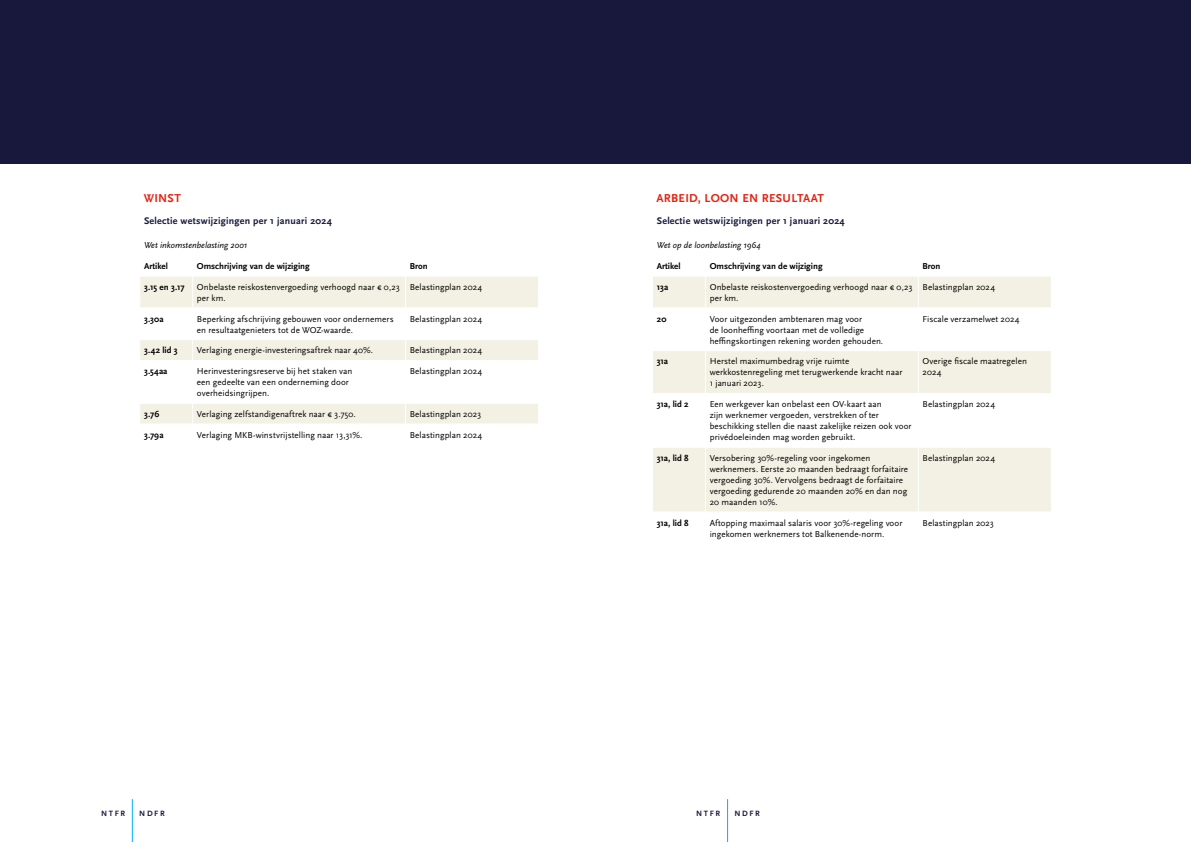
<style>
.page{position:relative;width:1191px;height:842px;background:#fff}
.page>*{position:absolute;margin:0;border:0;box-sizing:border-box;transform-origin:0 0}
.t1{font:700 12px "Scala Sans Pro";letter-spacing:.025em;color:#e42313}
.t2{font:700 10px "Scala Sans Pro";letter-spacing:.025em;color:#18183d}
.t3{font:9px/11px "Scala Sans Pro";letter-spacing:.005em;color:#000}
.t4{font:700 9px "Scala Sans Pro";color:#000}
.t5{font:italic 9px "Scala Sans Pro";color:#000}
.t6{font:700 8px "Scala Sans Pro";letter-spacing:.2em;color:#18183d}
</style>
<div class="page">
<hr style="left:132px;top:799px;width:1px;height:43px;background:#00b1eb">
<hr style="left:727px;top:799px;width:1px;height:43px;background:#00b1eb">
<div style="left:0;top:0;width:1191px;height:163px;background:#18183d"></div>
<div style="left:140px;top:277px;width:398px;height:30px;background:#f3f1e4"></div>
<svg style="left:140px;top:340px;width:398px;height:84px"></svg>
<hr style="left:192px;top:276px;width:1px;height:31px;background:#fff">
<hr style="left:405px;top:276px;width:1px;height:31px;background:#fff">
<svg style="left:192px;top:340px;width:1px;height:20px"></svg>
<svg style="left:405px;top:340px;width:1px;height:20px"></svg>
<hr style="left:139px;top:360px;width:54px;height:1px;background:#fff">
<hr style="left:193px;top:360px;width:212px;height:1px;background:#fff">
<hr style="left:192px;top:361px;width:1px;height:42px;background:#fff">
<hr style="left:405px;top:360px;width:134px;height:1px;background:#fff">
<hr style="left:405px;top:361px;width:1px;height:42px;background:#fff">
<hr style="left:139px;top:403px;width:54px;height:1px;background:#fff">
<hr style="left:193px;top:403px;width:212px;height:1px;background:#fff">
<hr style="left:405px;top:403px;width:134px;height:1px;background:#fff">
<svg style="left:192px;top:404px;width:1px;height:20px"></svg>
<svg style="left:405px;top:404px;width:1px;height:20px"></svg>
<div style="left:653px;top:277px;width:398px;height:30px;background:#f3f1e4"></div>
<svg style="left:653px;top:351px;width:398px;height:161px;fill:#f3f1e4"></svg>
<hr style="left:705px;top:276px;width:1px;height:31px;background:#fff">
<hr style="left:918px;top:276px;width:1px;height:31px;background:#fff">
<hr style="left:705px;top:351px;width:1px;height:42px;background:#fff">
<hr style="left:918px;top:351px;width:1px;height:42px;background:#fff">
<hr style="left:652px;top:393px;width:53px;height:1px;background:#fff">
<hr style="left:705px;top:393px;width:213px;height:1px;background:#fff">
<hr style="left:705px;top:394px;width:1px;height:53px;background:#fff">
<hr style="left:918px;top:393px;width:133px;height:1px;background:#fff">
<hr style="left:918px;top:394px;width:1px;height:53px;background:#fff">
<hr style="left:652px;top:447px;width:53px;height:1px;background:#fff">
<hr style="left:705px;top:447px;width:213px;height:1px;background:#fff">
<hr style="left:705px;top:448px;width:1px;height:64px;background:#fff">
<hr style="left:918px;top:447px;width:133px;height:1px;background:#fff">
<hr style="left:918px;top:448px;width:1px;height:64px;background:#fff">
<h1 class="t1" style="left:144px;top:191px;width:39px">WINST</h1>
<p class="t2" style="left:144px;top:215px;width:189px">Selectie wetswijzigingen per 1 januari 2024</p>
<p class="t5" style="left:144px;top:239px;width:105px">Wet inkomstenbelasting 2001</p>
<p class="t4" style="left:144px;top:260px;width:25px">Artikel</p>
<p class="t4" style="left:197px;top:260px;width:114px">Omschrijving van de wijziging</p>
<p class="t4" style="left:410px;top:260px;width:19px">Bron</p>
<p class="t4" style="left:144px;top:282px;width:42px">3.15 en 3.17</p>
<p class="t3" style="left:197px;top:281px;width:204px">Onbelaste reiskostenvergoeding verhoogd naar € 0,23 per km.</p>
<p class="t3" style="left:410px;top:281px;width:74px">Belastingplan 2024</p>
<p class="t4" style="left:144px;top:313px;width:21px">3.30a</p>
<p class="t3" style="left:197px;top:313px;width:198px">Beperking afschrijving gebouwen voor ondernemers en resultaatgenieters tot de WOZ-waarde.</p>
<p class="t3" style="left:410px;top:313px;width:74px">Belastingplan 2024</p>
<p class="t4" style="left:144px;top:345px;width:35px">3.42 lid 3</p>
<p class="t3" style="left:197px;top:345px;width:178px">Verlaging energie-investeringsaftrek naar 40%.</p>
<p class="t3" style="left:410px;top:345px;width:74px">Belastingplan 2024</p>
<p class="t4" style="left:144px;top:366px;width:25px">3.54aa</p>
<p class="t3" style="left:197px;top:366px;width:157px">Herinvesteringsreserve bij het staken van een gedeelte van een onderneming door overheidsingrijpen.</p>
<p class="t3" style="left:410px;top:366px;width:74px">Belastingplan 2024</p>
<p class="t4" style="left:144px;top:409px;width:17px">3.76</p>
<p class="t3" style="left:197px;top:408px;width:160px">Verlaging zelfstandigenaftrek naar € 3.750.</p>
<p class="t3" style="left:410px;top:408px;width:73px">Belastingplan 2023</p>
<p class="t4" style="left:144px;top:430px;width:21px">3.79a</p>
<p class="t3" style="left:197px;top:429px;width:167px">Verlaging MKB-winstvrijstelling naar 13,31%.</p>
<p class="t3" style="left:410px;top:429px;width:74px">Belastingplan 2024</p>
<h1 class="t1" style="left:656px;top:191px;width:169px">ARBEID, LOON EN RESULTAAT</h1>
<p class="t2" style="left:657px;top:215px;width:189px">Selectie wetswijzigingen per 1 januari 2024</p>
<p class="t5" style="left:657px;top:239px;width:105px">Wet op de loonbelasting 1964</p>
<p class="t4" style="left:657px;top:260px;width:25px">Artikel</p>
<p class="t4" style="left:709px;top:260px;width:114px">Omschrijving van de wijziging</p>
<p class="t4" style="left:922px;top:260px;width:19px">Bron</p>
<p class="t4" style="left:657px;top:282px;width:13px">13a</p>
<p class="t3" style="left:709px;top:281px;width:204px">Onbelaste reiskostenvergoeding verhoogd naar € 0,23 per km.</p>
<p class="t3" style="left:922px;top:281px;width:74px">Belastingplan 2024</p>
<p class="t4" style="left:657px;top:313px;width:11px">20</p>
<p class="t3" style="left:709px;top:313px;width:175px">Voor uitgezonden ambtenaren mag voor<br>de loonheffing voortaan met de volledige heffingskortingen rekening worden gehouden.</p>
<p class="t3" style="left:922px;top:313px;width:99px">Fiscale verzamelwet 2024</p>
<p class="t4" style="left:657px;top:356px;width:13px">31a</p>
<p class="t3" style="left:709px;top:356px;width:194px">Herstel maximumbedrag vrije ruimte werkkostenregeling met terugwerkende kracht naar<br>1 januari 2023.</p>
<p class="t3" style="left:922px;top:356px;width:106px">Overige fiscale maatregelen<br>2024</p>
<p class="t4" style="left:657px;top:399px;width:33px">31a, lid 2</p>
<p class="t3" style="left:709px;top:399px;width:203px">Een werkgever kan onbelast een OV-kaart aan<br>zijn werknemer vergoeden, verstrekken of ter beschikking stellen die naast zakelijke reizen ook voor privédoeleinden mag worden gebruikt.</p>
<p class="t3" style="left:922px;top:399px;width:74px">Belastingplan 2024</p>
<p class="t4" style="left:657px;top:453px;width:33px">31a, lid 8</p>
<p class="t3" style="left:709px;top:452px;width:200px">Versobering 30%-regeling voor ingekomen werknemers. Eerste 20 maanden bedraagt forfaitaire vergoeding 30%. Vervolgens bedraagt de forfaitaire vergoeding gedurende 20 maanden 20% en dan nog 20 maanden 10%.</p>
<p class="t3" style="left:922px;top:452px;width:74px">Belastingplan 2024</p>
<p class="t4" style="left:657px;top:518px;width:33px">31a, lid 8</p>
<p class="t3" style="left:709px;top:517px;width:194px">Aftopping maximaal salaris voor 30%-regeling voor ingekomen werknemers tot Balkenende-norm.</p>
<p class="t3" style="left:922px;top:517px;width:73px">Belastingplan 2023</p>
<p class="t6" style="left:101px;top:808px;width:26px">NTFR</p>
<p class="t6" style="left:139px;top:808px;width:27px">NDFR</p>
<p class="t6" style="left:696px;top:808px;width:26px">NTFR</p>
<p class="t6" style="left:734px;top:808px;width:27px">NDFR</p>
</div>
